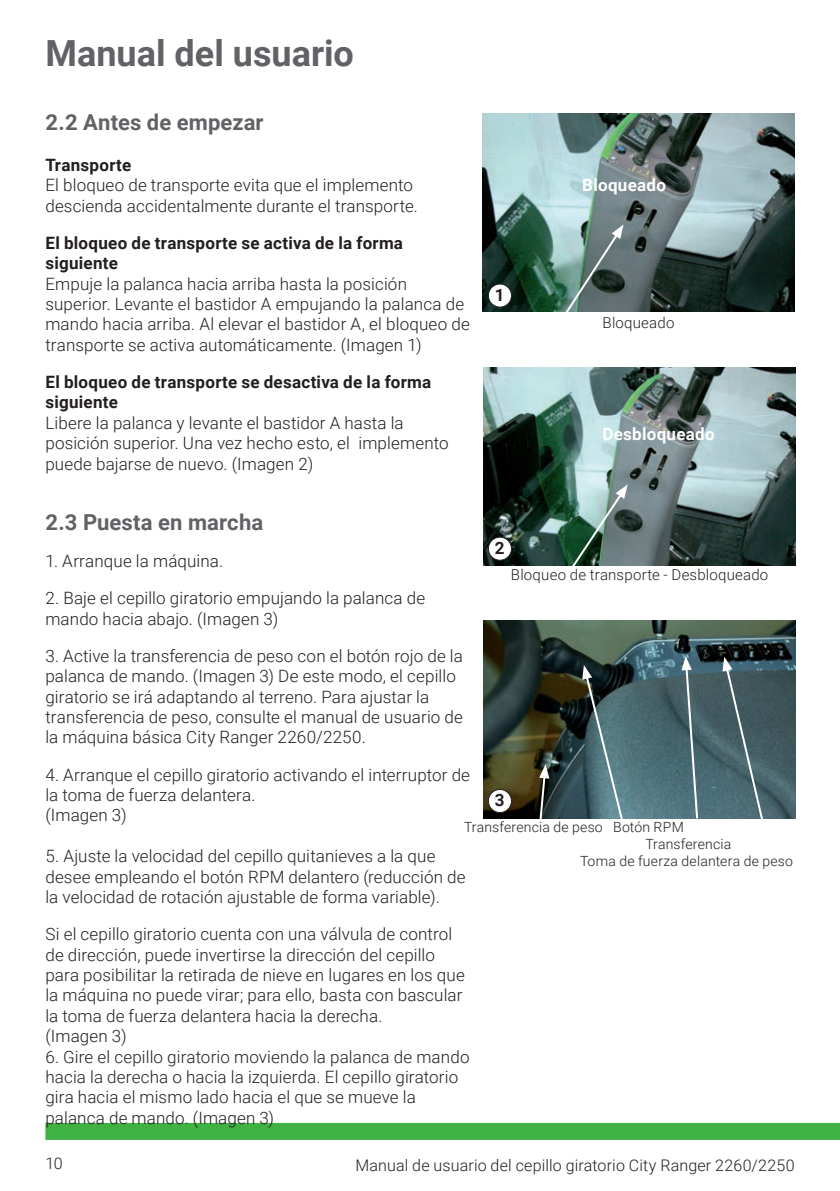
<style>
.page{position:relative;width:840px;height:1191px;background:#fff}
.page>*{position:absolute;margin:0;border:0;box-sizing:border-box;transform-origin:0 0}
.t1{font:700 36px "Roboto";color:#616265}
.t2{font:700 22px "Roboto";letter-spacing:.005em;color:#616265}
.t3{font:300 17px/20.4px "Roboto";letter-spacing:.01em;color:#231f20}
.t4{font:700 17px/20.4px "Roboto";letter-spacing:.015em;color:#231f20}
.t5{font:700 17px "Roboto";letter-spacing:.015em;color:#fff}
.t6{font:300 16px "Roboto";letter-spacing:.01em;color:#231f20}
.t7{font:300 15px "Roboto";letter-spacing:.015em;color:#231f20}
.t8{font:300 14px "Roboto";letter-spacing:.015em;color:#231f20}
</style>
<div class="page">
<div style="left:45px;top:1123px;width:794px;height:17px;background:#40b143"></div>
<img style="left:482px;top:113px;width:312px;height:199px">
<img style="left:483px;top:367px;width:312px;height:199px">
<svg style="left:568px;top:484px;width:59px;height:82px"></svg>
<svg style="left:561px;top:224px;width:62px;height:88px"></svg>
<img style="left:483px;top:620px;width:312px;height:199px">
<svg style="left:538px;top:764px;width:11px;height:55px"></svg>
<svg style="left:582px;top:665px;width:41px;height:154px"></svg>
<svg style="left:722px;top:657px;width:42px;height:162px"></svg>
<svg style="left:681px;top:656px;width:17px;height:163px"></svg>
<div style="left:488px;top:284px;width:23px;height:23px;background:#fff;border-radius:50%"></div>
<div style="left:487px;top:283px;width:24px;height:24px;border:1px solid #231f20;border-radius:50%"></div>
<div style="left:488px;top:537px;width:23px;height:23px;background:#fff;border-radius:50%"></div>
<div style="left:487px;top:536px;width:24px;height:25px;border:1px solid #231f20;border-radius:50%"></div>
<div style="left:488px;top:789px;width:23px;height:23px;background:#fff;border-radius:50%"></div>
<div style="left:487px;top:789px;width:24px;height:24px;border:1px solid #231f20;border-radius:50%"></div>
<h1 class="t1" style="left:45px;top:28px;width:309px">Manual del usuario</h1>
<p class="t2" style="left:45px;top:107px;width:220px">2.2 Antes de empezar</p>
<p class="t4" style="left:45px;top:154px;width:87px">Transporte</p>
<p class="t3" style="left:45px;top:174px;width:374px">El bloqueo de transporte evita que el implemento descienda accidentalmente durante el transporte.</p>
<p class="t4" style="left:45px;top:232px;width:359px">El bloqueo de transporte se activa de la forma siguiente</p>
<p class="t3" style="left:45px;top:273px;width:426px">Empuje la palanca hacia arriba hasta la posición superior. Levante el bastidor A empujando la palanca de mando hacia arriba. Al elevar el bastidor A, el bloqueo de transporte se activa automáticamente. (Imagen 1)</p>
<p class="t4" style="left:45px;top:371px;width:387px">El bloqueo de transporte se desactiva de la forma siguiente</p>
<p class="t3" style="left:45px;top:412px;width:404px">Libere la palanca y levante el bastidor A hasta la posición superior. Una vez hecho esto, el implemento puede bajarse de nuevo. (Imagen 2)</p>
<p class="t2" style="left:45px;top:506px;width:219px">2.3 Puesta en marcha</p>
<p class="t3" style="left:45px;top:550px;width:179px">1. Arranque la máquina.</p>
<p class="t3" style="left:45px;top:587px;width:381px">2. Baje el cepillo giratorio empujando la palanca de mando hacia abajo. (Imagen 3)</p>
<p class="t3" style="left:45px;top:645px;width:419px">3. Active la transferencia de peso con el botón rojo de la palanca de mando. (Imagen 3) De este modo, el cepillo giratorio se irá adaptando al terreno. Para ajustar la transferencia de peso, consulte el manual de usuario de la máquina básica City Ranger 2260/2250.</p>
<p class="t3" style="left:45px;top:763px;width:426px">4. Arranque el cepillo giratorio activando el interruptor de la toma de fuerza delantera.<br>(Imagen 3)</p>
<p class="t3" style="left:45px;top:845px;width:421px">5. Ajuste la velocidad del cepillo quitanieves a la que desee empleando el botón RPM delantero (reducción de la velocidad de rotación ajustable de forma variable).</p>
<p class="t3" style="left:45px;top:923px;width:421px">Si el cepillo giratorio cuenta con una válvula de control de dirección, puede invertirse la dirección del cepillo para posibilitar la retirada de nieve en lugares en los que la máquina no puede virar; para ello, basta con bascular la toma de fuerza delantera hacia la derecha.<br>(Imagen 3)</p>
<p class="t3" style="left:45px;top:1045px;width:425px">6. Gire el cepillo giratorio moviendo la palanca de mando hacia la derecha o hacia la izquierda. El cepillo giratorio gira hacia el mismo lado hacia el que se mueve la palanca de mando. (Imagen 3)</p>
<p class="t5" style="left:582px;top:173px;width:85px">Bloqueado</p>
<p class="t4" style="left:494px;top:284px;width:11px">1</p>
<p class="t7" style="left:602px;top:312px;width:73px">Bloqueado</p>
<p class="t5" style="left:602px;top:421px;width:114px">Desbloqueado</p>
<p class="t4" style="left:494px;top:537px;width:11px">2</p>
<p class="t7" style="left:510px;top:564px;width:259px">Bloqueo de transporte - Desbloqueado</p>
<p class="t4" style="left:494px;top:789px;width:11px">3</p>
<p class="t8" style="left:464px;top:817px;width:221px">Transferencia de peso Botón RPM</p>
<p class="t8" style="left:645px;top:834px;width:87px">Transferencia</p>
<p class="t8" style="left:579px;top:851px;width:214px">Toma de fuerza delantera de peso</p>
<p class="t6" style="left:45px;top:1152px;width:19px">10</p>
<p class="t6" style="left:355px;top:1154px;width:440px">Manual de usuario del cepillo giratorio City Ranger 2260/2250</p>
</div>
